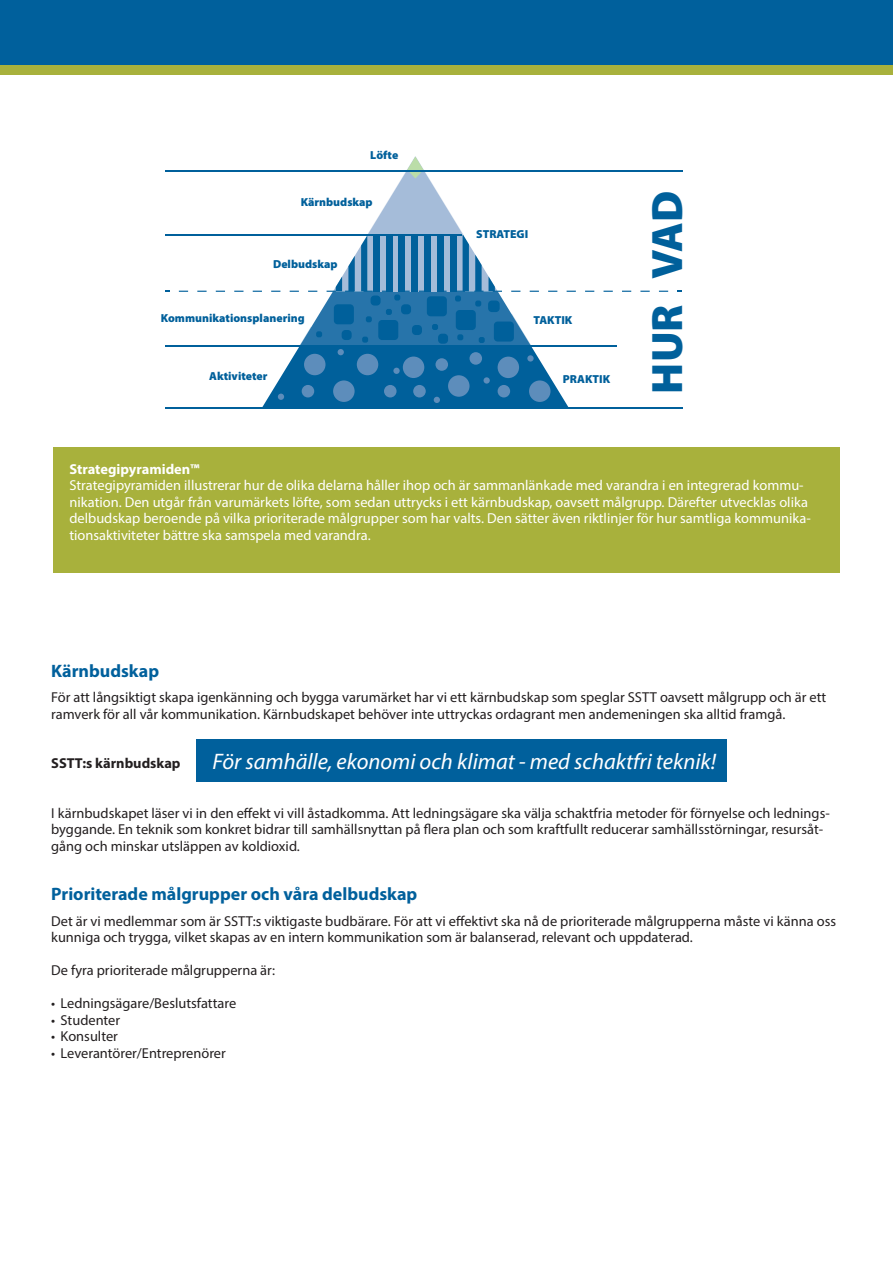
<style>
.page{position:relative;width:893px;height:1263px;background:#fff}
.page>*{position:absolute;margin:0;border:0;box-sizing:border-box;transform-origin:0 0}
.t1{font:900 44.1px "Myriad Pro";color:#00609b}
.t2{font:italic 22.5px "Myriad Pro";color:#fff}
.t3{font:700 18px "Myriad Pro";color:#00609c}
.t4{font:14.4px/16.5px "Myriad Pro";color:#231f20}
.t5{font:14.4px/16.5px "Myriad Pro";color:#fff}
.t6{font:700 14.4px "Myriad Pro";color:#fff}
.t7{font:700 14.4px "Myriad Pro";color:#231f20}
.t8{font:900 11.7px "Myriad Pro";color:#00609b}
</style>
<div class="page">
<svg style="left:253px;top:157px;width:323px;height:250px"></svg>
<hr style="left:165px;top:346px;width:452px;height:1px;background:#00609b">
<hr style="left:165px;top:407px;width:517px;height:1px;background:#00609b">
<hr style="left:165px;top:234px;width:297px;height:1px;background:#00609b">
<hr style="left:165px;top:170px;width:517px;height:1px;background:#00609b">
<div style="left:53px;top:447px;width:787px;height:125px;background:#a8b13c"></div>
<div style="left:0;top:0;width:893px;height:65px;background:#00609c"></div>
<div style="left:0;top:65px;width:893px;height:10px;background:#a8b13c"></div>
<div style="left:197px;top:739px;width:530px;height:42px;background:#00609c"></div>
<p class="t8" style="left:370px;top:147px;width:30px">Löfte</p>
<p class="t8" style="left:301px;top:195px;width:74px">Kärnbudskap</p>
<p class="t8" style="left:273px;top:256px;width:66px">Delbudskap</p>
<p class="t8" style="left:161px;top:310px;width:145px">Kommunikationsplanering</p>
<p class="t8" style="left:209px;top:369px;width:60px">Aktiviteter</p>
<p class="t8" style="left:476px;top:226px;width:54px">STRATEGI</p>
<p class="t8" style="left:533px;top:313px;width:40px">TAKTIK</p>
<p class="t8" style="left:563px;top:372px;width:49px">PRAKTIK</p>
<p class="t1" style="left:638px;top:394px;width:204px;rotate:-90deg">HUR VAD</p>
<p class="t6" style="left:69px;top:459px;width:132px">Strategipyramiden™</p>
<p class="t5" style="left:69px;top:477px;width:743px">Strategipyramiden illustrerar hur de olika delarna håller ihop och är sammanlänkade med varandra i en integrerad kommu&shy;nikation. Den utgår från varumärkets löfte, som sedan uttrycks i ett kärnbudskap, oavsett målgrupp. Därefter utvecklas olika delbudskap beroende på vilka prioriterade målgrupper som har valts. Den sätter även riktlinjer för hur samtliga kommunika&shy;tionsaktiviteter bättre ska samspela med varandra.</p>
<p class="t3" style="left:51px;top:659px;width:109px">Kärnbudskap</p>
<p class="t4" style="left:51px;top:689px;width:777px">För att långsiktigt skapa igenkänning och bygga varumärket har vi ett kärnbudskap som speglar SSTT oavsett målgrupp och är ett ramverk för all vår kommunikation. Kärnbudskapet behöver inte uttryckas ordagrant men andemeningen ska alltid framgå.</p>
<p class="t7" style="left:51px;top:754px;width:131px">SSTT:s kärnbudskap</p>
<p class="t4" style="left:51px;top:805px;width:780px">I kärnbudskapet läser vi in den effekt vi vill åstadkomma. Att ledningsägare ska välja schaktfria metoder för förnyelse och lednings&shy;byggande. En teknik som konkret bidrar till samhällsnyttan på flera plan och som kraftfullt reducerar samhällsstörningar, resursåt&shy;gång och minskar utsläppen av koldioxid.</p>
<p class="t3" style="left:51px;top:883px;width:368px">Prioriterade målgrupper och våra delbudskap</p>
<p class="t4" style="left:51px;top:913px;width:786px">Det är vi medlemmar som är SSTT:s viktigaste budbärare. För att vi effektivt ska nå de prioriterade målgrupperna måste vi känna oss kunniga och trygga, vilket skapas av en intern kommunikation som är balanserad, relevant och uppdaterad.</p>
<p class="t4" style="left:51px;top:962px;width:225px">De fyra prioriterade målgrupperna är:</p>
<p class="t4" style="left:51px;top:995px;width:186px">• Ledningsägare/Beslutsfattare</p>
<p class="t4" style="left:51px;top:1012px;width:70px">• Studenter</p>
<p class="t4" style="left:51px;top:1028px;width:68px">• Konsulter</p>
<p class="t4" style="left:51px;top:1045px;width:176px">• Leverantörer/Entreprenörer</p>
<p class="t2" style="left:213px;top:747px;width:505px">För samhälle, ekonomi och klimat - med schaktfri teknik!</p>
</div>
